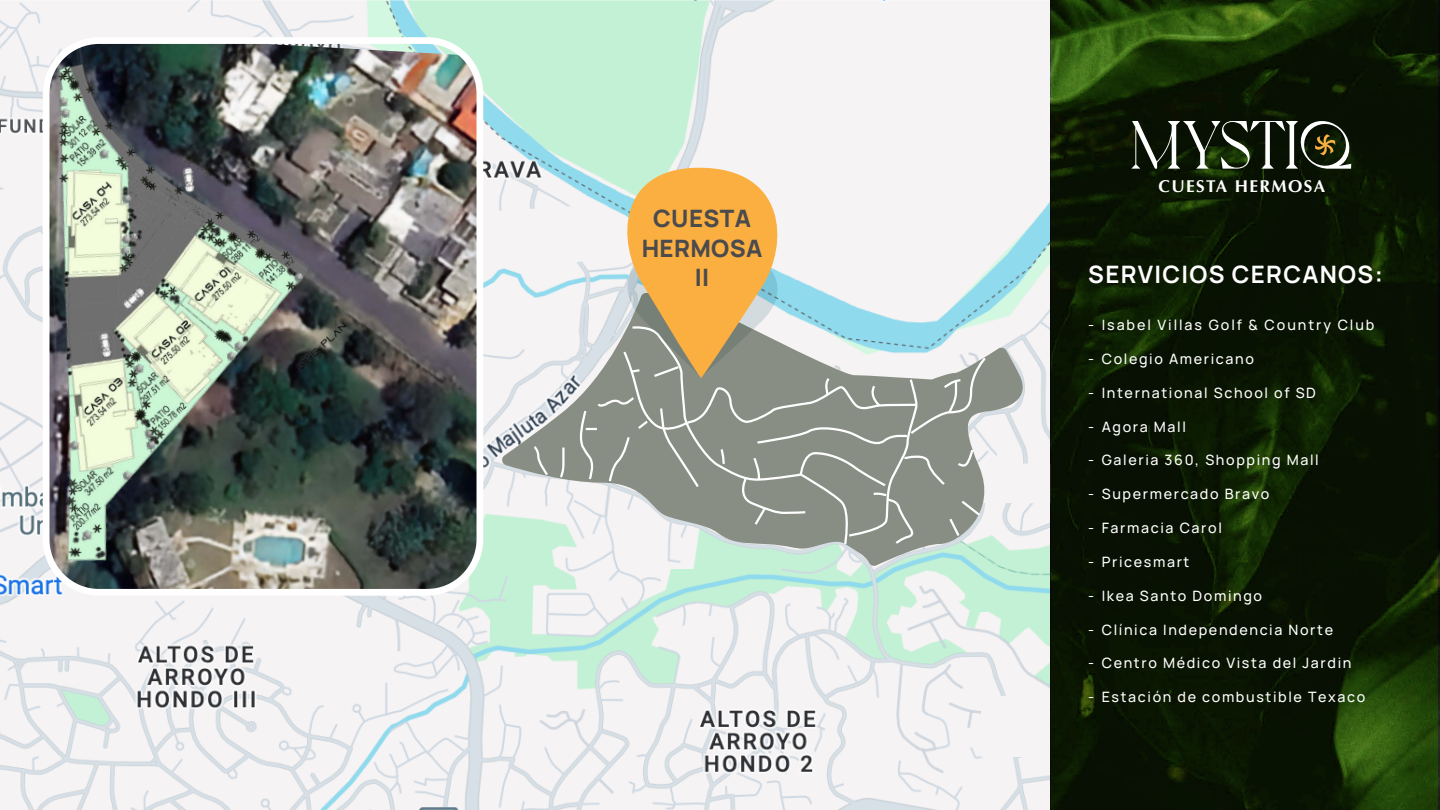
<style>
.page{position:relative;width:1440px;height:810px;background:#fff}
.page>*{position:absolute;margin:0;border:0;box-sizing:border-box;transform-origin:0 0}
.t1{font:700 24px "Manrope";letter-spacing:.055em;color:#fff}
.t2{font:800 23.92px/29.8px "Manrope";letter-spacing:.015em;color:#4b4b4d;text-align:center}
.t3{font:700 17.17px "Optima";letter-spacing:.08em;color:#fff}
.t4{font:500 14.25px "Manrope";letter-spacing:.115em;color:#fff}
.t5{font:500 14.25px "Manrope";letter-spacing:.135em;color:#fff}
</style>
<div class="page">
<img style="left:0;top:0;width:1050px;height:810px">
<div style="left:66px;top:556px;width:49px;height:56px;background:#f5f3f3"></div>
<div style="left:981px;top:696px;width:84px;height:60px;background:#f5f3f3"></div>
<svg style="left:1051px;top:0;width:386px;height:810px;background:#0d1b03"></svg>
<svg style="left:501px;top:546px;width:531px;height:21px;fill:#c3f1d5"></svg>
<img style="left:46px;top:41px;width:434px;height:551px">
<div style="left:43px;top:37px;width:440px;height:559px;border:7px solid #fff;border-radius:53px"></div>
<svg style="left:423px;top:168px;width:627px;height:378px"></svg>
<svg style="left:1131px;top:119px;width:222px;height:50px;background:#404938"></svg>
<h2 class="t2" style="left:642px;top:203px;width:122px">CUESTA<br>HERMOSA<br>II</h2>
<p class="t3" style="left:1159px;top:176px;width:168px">CUESTA HERMOSA</p>
<h1 class="t1" style="left:1088px;top:257px;width:296px">SERVICIOS CERCANOS:</h1>
<p class="t5" style="left:1088px;top:315px;width:288px">- Isabel Villas Golf &amp; Country Club</p>
<p class="t4" style="left:1088px;top:349px;width:167px">- Colegio Americano</p>
<p class="t4" style="left:1088px;top:383px;width:229px">- International School of SD</p>
<p class="t4" style="left:1088px;top:416px;width:99px">- Agora Mall</p>
<p class="t4" style="left:1088px;top:450px;width:232px">- Galeria 360, Shopping Mall</p>
<p class="t4" style="left:1088px;top:484px;width:183px">- Supermercado Bravo</p>
<p class="t4" style="left:1088px;top:518px;width:135px">- Farmacia Carol</p>
<p class="t4" style="left:1088px;top:552px;width:103px">- Pricesmart</p>
<p class="t4" style="left:1088px;top:585px;width:175px">- Ikea Santo Domingo</p>
<p class="t4" style="left:1088px;top:619px;width:246px">- Clínica Independencia Norte</p>
<p class="t4" style="left:1088px;top:653px;width:265px">- Centro Médico Vista del Jardin</p>
<p class="t4" style="left:1088px;top:687px;width:279px">- Estación de combustible Texaco</p>
</div>
